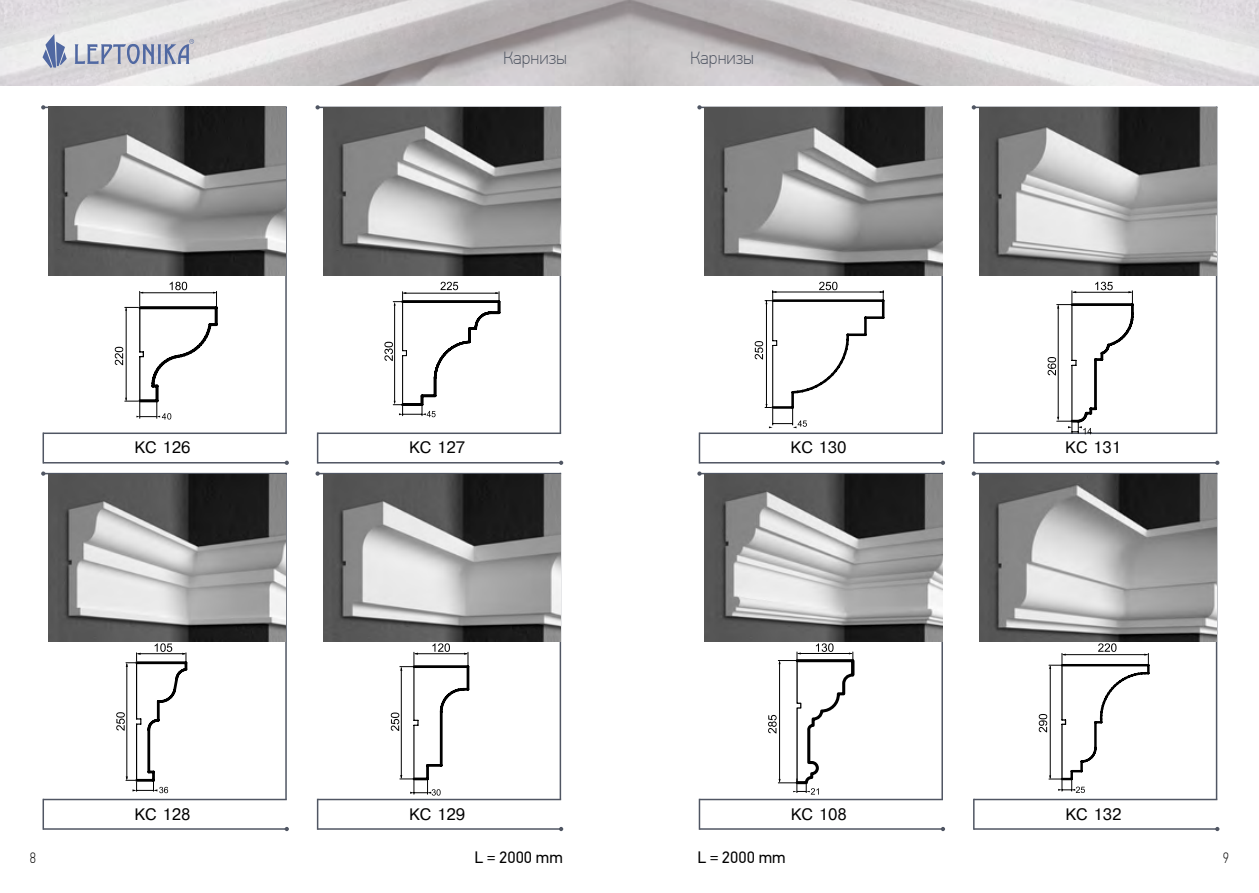
<style>
.page{position:relative;width:1259px;height:893px;background:#fff}
.page>*{position:absolute;margin:0;border:0;box-sizing:border-box;transform-origin:0 0}
.t1{font:100 18px "PF Din Text Pro";color:#505663}
.t2{font:16.5px "HELVETICA";color:#000}
.t3{font:16.5px "PF Din Text Pro";color:#000}
.t4{font:100 15px "PF Din Text Cond Pro";color:#000}
</style>
<div class="page">
<svg style="left:43px;top:34px;width:24px;height:34px"></svg>
<svg style="left:75px;top:39px;width:119px;height:25px;background:#b3b8ca"></svg>
<hr style="left:699px;top:462px;width:244px;height:1px;background:#505663">
<hr style="left:699px;top:432px;width:244px;height:2px;background:#505663">
<hr style="left:699px;top:107px;width:244px;height:1px;background:#505663">
<hr style="left:941px;top:107px;width:2px;height:326px;background:#505663">
<hr style="left:698px;top:432px;width:2px;height:31px;background:#505663">
<svg style="left:941px;top:461px;width:4px;height:4px"></svg>
<svg style="left:697px;top:105px;width:4px;height:4px"></svg>
<hr style="left:699px;top:828px;width:244px;height:2px;background:#505663">
<hr style="left:699px;top:799px;width:244px;height:1px;background:#505663">
<hr style="left:699px;top:473px;width:244px;height:1px;background:#505663">
<hr style="left:941px;top:473px;width:2px;height:326px;background:#505663">
<hr style="left:698px;top:799px;width:2px;height:31px;background:#505663">
<svg style="left:941px;top:827px;width:4px;height:4px"></svg>
<svg style="left:697px;top:471px;width:4px;height:5px"></svg>
<hr style="left:974px;top:828px;width:243px;height:2px;background:#505663">
<hr style="left:974px;top:799px;width:243px;height:1px;background:#505663">
<hr style="left:974px;top:473px;width:243px;height:1px;background:#505663">
<hr style="left:1215px;top:473px;width:2px;height:326px;background:#505663">
<hr style="left:973px;top:799px;width:1px;height:31px;background:#505663">
<svg style="left:1215px;top:827px;width:4px;height:4px"></svg>
<svg style="left:971px;top:471px;width:5px;height:5px"></svg>
<hr style="left:974px;top:462px;width:243px;height:1px;background:#505663">
<hr style="left:974px;top:432px;width:243px;height:2px;background:#505663">
<hr style="left:974px;top:107px;width:243px;height:1px;background:#505663">
<hr style="left:1215px;top:107px;width:2px;height:326px;background:#505663">
<hr style="left:973px;top:432px;width:1px;height:31px;background:#505663">
<svg style="left:1215px;top:461px;width:4px;height:4px"></svg>
<svg style="left:971px;top:105px;width:5px;height:4px"></svg>
<img style="left:704px;top:108px;width:238px;height:167px">
<img style="left:704px;top:474px;width:238px;height:168px">
<img style="left:979px;top:108px;width:237px;height:167px">
<img style="left:979px;top:474px;width:237px;height:168px">
<svg style="left:754px;top:282px;width:131px;height:146px"></svg>
<svg style="left:1047px;top:282px;width:88px;height:152px"></svg>
<svg style="left:768px;top:548px;width:88px;height:247px"></svg>
<svg style="left:1038px;top:643px;width:112px;height:150px"></svg>
<hr style="left:43px;top:462px;width:244px;height:1px;background:#505663">
<hr style="left:43px;top:432px;width:244px;height:2px;background:#505663">
<hr style="left:43px;top:107px;width:244px;height:1px;background:#505663">
<hr style="left:285px;top:107px;width:2px;height:326px;background:#505663">
<hr style="left:43px;top:432px;width:1px;height:31px;background:#505663">
<svg style="left:285px;top:461px;width:4px;height:4px"></svg>
<svg style="left:41px;top:105px;width:4px;height:4px"></svg>
<hr style="left:43px;top:828px;width:244px;height:2px;background:#505663">
<hr style="left:43px;top:799px;width:244px;height:1px;background:#505663">
<hr style="left:43px;top:473px;width:244px;height:1px;background:#505663">
<hr style="left:285px;top:473px;width:2px;height:326px;background:#505663">
<hr style="left:43px;top:799px;width:1px;height:31px;background:#505663">
<svg style="left:285px;top:827px;width:4px;height:4px"></svg>
<svg style="left:41px;top:471px;width:4px;height:5px"></svg>
<hr style="left:318px;top:828px;width:243px;height:2px;background:#505663">
<hr style="left:318px;top:799px;width:243px;height:1px;background:#505663">
<hr style="left:318px;top:473px;width:243px;height:1px;background:#505663">
<hr style="left:559px;top:473px;width:2px;height:326px;background:#505663">
<hr style="left:317px;top:799px;width:1px;height:31px;background:#505663">
<svg style="left:559px;top:827px;width:4px;height:4px"></svg>
<svg style="left:315px;top:471px;width:5px;height:5px"></svg>
<hr style="left:318px;top:462px;width:243px;height:1px;background:#505663">
<hr style="left:318px;top:432px;width:243px;height:2px;background:#505663">
<hr style="left:318px;top:107px;width:243px;height:1px;background:#505663">
<hr style="left:559px;top:107px;width:2px;height:326px;background:#505663">
<hr style="left:317px;top:432px;width:1px;height:31px;background:#505663">
<svg style="left:559px;top:461px;width:4px;height:4px"></svg>
<svg style="left:315px;top:105px;width:5px;height:4px"></svg>
<img style="left:49px;top:107px;width:237px;height:168px">
<img style="left:49px;top:474px;width:237px;height:168px">
<img style="left:323px;top:108px;width:237px;height:167px">
<img style="left:323px;top:474px;width:237px;height:168px">
<svg style="left:384px;top:282px;width:117px;height:135px"></svg>
<svg style="left:116px;top:643px;width:72px;height:150px"></svg>
<svg style="left:391px;top:643px;width:79px;height:153px"></svg>
<svg style="left:115px;top:282px;width:103px;height:138px"></svg>
<p class="t2" style="left:134px;top:438px;width:58px">KC 126</p>
<p class="t2" style="left:134px;top:805px;width:58px">KC 128</p>
<p class="t1" style="left:503px;top:47px;width:65px">Карнизы</p>
<p class="t1" style="left:690px;top:47px;width:65px">Карнизы</p>
<p class="t2" style="left:409px;top:438px;width:58px">KC 127</p>
<p class="t2" style="left:409px;top:805px;width:58px">KC 129</p>
<p class="t2" style="left:790px;top:438px;width:58px">KC 130</p>
<p class="t2" style="left:791px;top:805px;width:58px">KC 108</p>
<p class="t2" style="left:1065px;top:438px;width:58px">KC 131</p>
<p class="t2" style="left:1065px;top:805px;width:58px">KC 132</p>
<p class="t4" style="left:30px;top:849px;width:8px">8</p>
<p class="t3" style="left:474px;top:847px;width:90px">L = 2000 mm</p>
<p class="t3" style="left:697px;top:847px;width:90px">L = 2000 mm</p>
<p class="t4" style="left:1222px;top:849px;width:8px">9</p>
</div>
